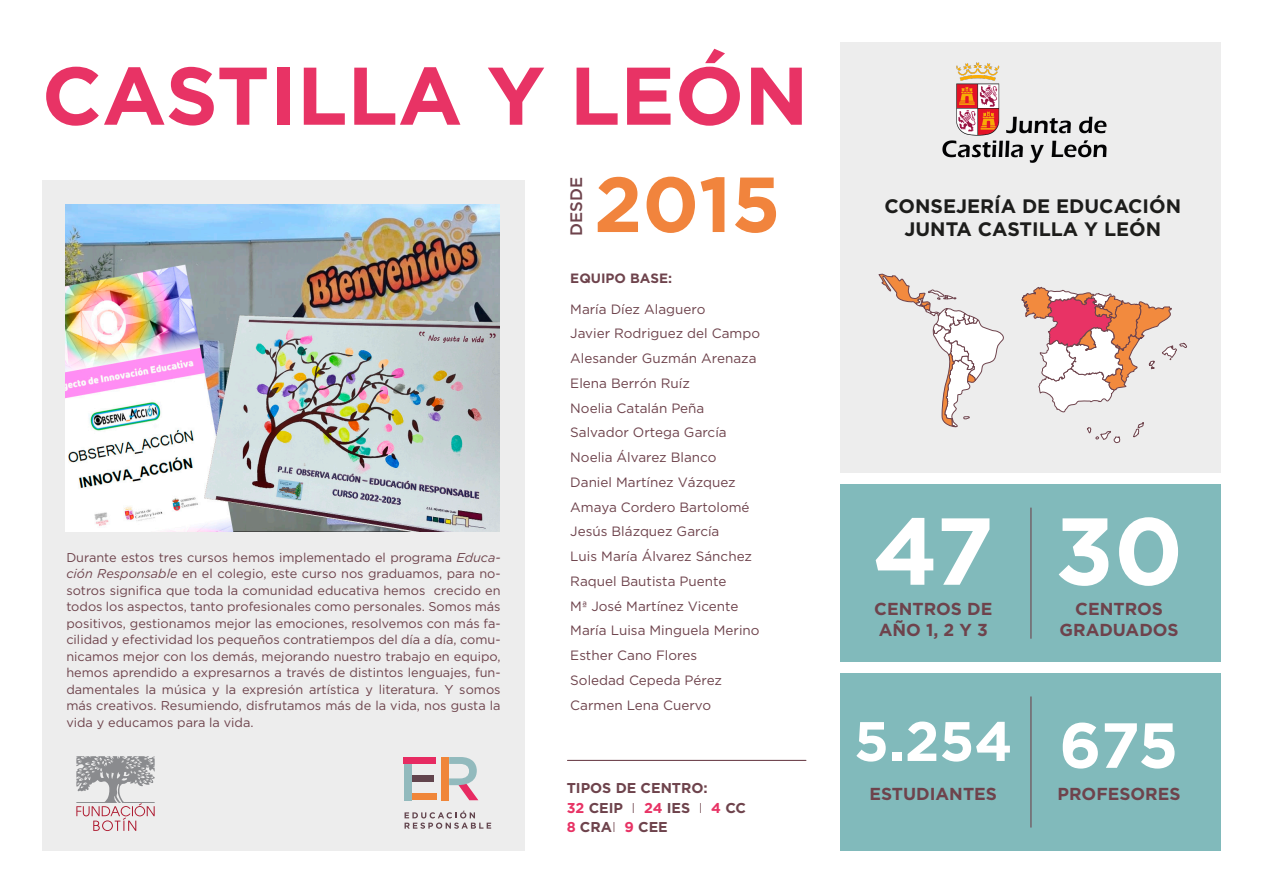
<style>
.page{position:relative;width:1263px;height:893px;background:#fff}
.page>*{position:absolute;margin:0;border:0;box-sizing:border-box;transform-origin:0 0}
.t1{font:700 94.8px "Gotham";color:#fff}
.t2{font:700 81.6px "Gotham";color:#e83365}
.t3{font:700 77.78px "Gotham";color:#f1843d}
.t4{font:700 63.6px "Gotham";color:#fff}
.t5{font:700 55.5px "Gotham";color:#fff}
.t6{font:700 19.5px/23.4px "Gotham";color:#1d1d1b;text-align:center}
.t7{font:700 17.33px/20.9px "Gotham";color:#6e434c}
.t8{font:500 16.58px "Gotham";color:#6e434c}
.t9{font:700 14.25px/19.7px "Gotham";color:#6e434c}
.t10{font:13.5px/24.8px "Gotham";color:#6e434c}
.t11{font:700 13.5px "Gotham";color:#6e434c}
.t12{font:12.75px/16.5px "Gotham";color:#6e434c;text-align:justify}
.s1{font-style:italic}
.s2{color:#e83365}
.s3{font-weight:300}
</style>
<div class="page">
<div style="left:42px;top:180px;width:483px;height:670px;background:#ededed"></div>
<div style="left:841px;top:42px;width:380px;height:431px;background:#ededed"></div>
<svg style="left:405px;top:810px;width:86px;height:19px"></svg>
<div style="left:410px;top:775px;width:23px;height:7px;background:#62444d"></div>
<div style="left:404px;top:757px;width:32px;height:7px;background:#e72b62"></div>
<div style="left:404px;top:793px;width:32px;height:7px;background:#f08639"></div>
<div style="left:404px;top:764px;width:7px;height:36px;background:#92babd"></div>
<svg style="left:449px;top:757px;width:29px;height:43px"></svg>
<div style="left:442px;top:757px;width:7px;height:43px;background:#f08639"></div>
<svg style="left:76px;top:756px;width:79px;height:75px"></svg>
<svg style="left:878px;top:273px;width:126px;height:155px"></svg>
<svg style="left:1021px;top:287px;width:166px;height:157px"></svg>
<div style="left:841px;top:484px;width:380px;height:178px;background:#81babb"></div>
<hr style="left:1030px;top:508px;width:1px;height:131px;background:#6e434c">
<div style="left:841px;top:673px;width:380px;height:178px;background:#81babb"></div>
<hr style="left:1030px;top:696px;width:1px;height:131px;background:#6e434c">
<hr style="left:567px;top:760px;width:239px;height:1px;background:#6e434c">
<img style="left:942px;top:62px;width:165px;height:101px">
<img style="left:65px;top:205px;width:434px;height:326px">
<h2 class="t2" style="left:42px;top:49px;width:768px">CASTILLA Y LEÓN</h2>
<p class="t12" style="left:66px;top:549px;width:436px">Durante estos tres cursos hemos implementado el programa <span class="s1">Educa&shy;ción Responsable</span> en el colegio, este curso nos graduamos, para no&shy;sotros significa que toda la comunidad educativa hemos crecido en todos los aspectos, tanto profesionales como personales. Somos más positivos, gestionamos mejor las emociones, resolvemos con más fa&shy;cilidad y efectividad los pequeños contratiempos del día a día, comu&shy;nicamos mejor con los demás, mejorando nuestro trabajo en equipo, hemos aprendido a expresarnos a través de distintos lenguajes, fun&shy;damentales la música y la expresión artística y literatura. Y somos más creativos. Resumiendo, disfrutamos más de la vida, nos gusta la vida y educamos para la vida.</p>
<h3 class="t8" style="left:567px;top:236px;width:60px;rotate:-90deg">DESDE</h3>
<h3 class="t3" style="left:594px;top:160px;width:188px">2015</h3>
<p class="t11" style="left:570px;top:271px;width:103px">EQUIPO BASE:</p>
<p class="t10" style="left:570px;top:296px;width:191px">María Díez Alaguero<br>Javier Rodriguez del Campo<br>Alesander Guzmán Arenaza<br>Elena Berrón Ruíz<br>Noelia Catalán Peña<br>Salvador Ortega García<br>Noelia Álvarez Blanco<br>Daniel Martínez Vázquez<br>Amaya Cordero Bartolomé<br>Jesús Blázquez García<br>Luis María Álvarez Sánchez<br>Raquel Bautista Puente<br>Mª José Martínez Vicente<br>María Luisa Minguela Merino<br>Esther Cano Flores<br>Soledad Cepeda Pérez<br>Carmen Lena Cuervo</p>
<p class="t9" style="left:567px;top:777px;width:181px">TIPOS DE CENTRO:<br><span class="s2">32</span> CEIP <span class="s3">I</span> <span class="s2">24</span> IES <span class="s3">I</span> <span class="s2">4</span> CC<br><span class="s2">8</span> CRA<span class="s3">I</span> <span class="s2">9</span> CEE</p>
<h3 class="t6" style="left:884px;top:194px;width:298px">CONSEJERÍA DE EDUCACIÓN<br>JUNTA CASTILLA Y LEÓN</h3>
<h1 class="t1" style="left:873px;top:496px;width:123px">47</h1>
<h1 class="t1" style="left:1055px;top:496px;width:130px">30</h1>
<h3 class="t7" style="left:874px;top:598px;width:120px">CENTROS DE<br>AÑO 1, 2 Y 3</h3>
<h3 class="t7" style="left:1059px;top:598px;width:121px;text-align:center">CENTROS<br>GRADUADOS</h3>
<h3 class="t5" style="left:854px;top:709px;width:160px">5.254</h3>
<h3 class="t4" style="left:1059px;top:708px;width:121px">675</h3>
<h3 class="t7" style="left:869px;top:783px;width:129px">ESTUDIANTES</h3>
<h3 class="t7" style="left:1057px;top:783px;width:124px">PROFESORES</h3>
</div>
